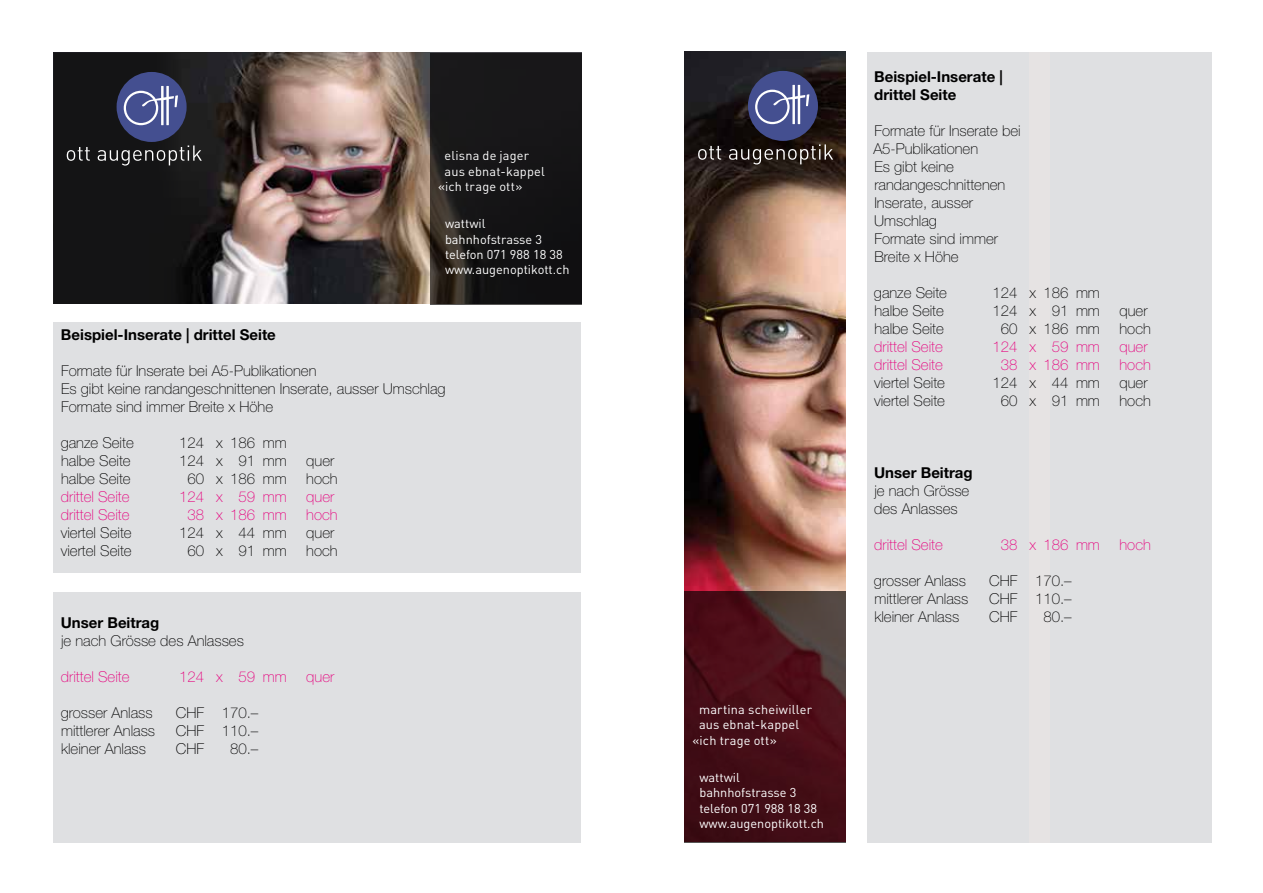
<style>
.page{position:relative;width:1263px;height:893px;background:#fff}
.page>*{position:absolute;margin:0;border:0;box-sizing:border-box;transform-origin:0 0}
.t1{font:100 15px/18px "Helvetica Neue LT Std";color:#000}
.t2{font:100 15px "Helvetica Neue LT Std";color:#e6007d}
.t3{font:700 15px/18px "Helvetica Neue LT Std";color:#000}
.t4{font:12.75px/15.3px "DIN Pro";color:#fff}
</style>
<div class="page">
<div style="left:1029px;top:52px;width:21px;height:791px;background:#e6e3e3"></div>
<div style="left:867px;top:52px;width:162px;height:791px;background:#dfe0e2"></div>
<div style="left:1050px;top:52px;width:161px;height:791px;background:#dfe0e2"></div>
<img style="left:684px;top:52px;width:162px;height:539px">
<svg style="left:684px;top:591px;width:162px;height:252px;fill:#470d17"></svg>
<svg style="left:698px;top:146px;width:23px;height:14px"></svg>
<svg style="left:729px;top:144px;width:104px;height:20px"></svg>
<div style="left:748px;top:71px;width:70px;height:70px;background:#444f90;border-radius:50%"></div>
<svg style="left:755px;top:85px;width:54px;height:39px"></svg>
<div style="left:54px;top:592px;width:527px;height:251px;background:#dfe0e2"></div>
<div style="left:54px;top:322px;width:527px;height:251px;background:#dfe0e2"></div>
<img style="left:199px;top:53px;width:231px;height:251px">
<div style="left:54px;top:53px;width:145px;height:251px;background:#141415"></div>
<svg style="left:430px;top:53px;width:151px;height:252px;fill:#171618"></svg>
<svg style="left:67px;top:147px;width:23px;height:14px"></svg>
<svg style="left:98px;top:145px;width:104px;height:21px"></svg>
<div style="left:117px;top:72px;width:70px;height:70px;background:#444f90;border-radius:50%"></div>
<svg style="left:124px;top:86px;width:54px;height:39px"></svg>
<p class="t4" style="left:445px;top:148px;width:86px">elisna de jager</p>
<p class="t4" style="left:445px;top:163px;width:102px">aus ebnat-kappel</p>
<p class="t4" style="left:438px;top:178px;width:86px">«ich trage ott»</p>
<p class="t4" style="left:445px;top:216px;width:126px">wattwil bahnhofstrasse 3 telefon 071 988 18 38 www.augenoptikott.ch</p>
<p class="t3" style="left:61px;top:325px;width:216px">Beispiel-Inserate | drittel Seite</p>
<p class="t1" style="left:61px;top:362px;width:386px">Formate für Inserate bei A5-Publikationen<br>Es gibt keine randangeschnittenen Inserate, ausser Umschlag<br>Formate sind immer Breite x Höhe</p>
<p class="t1" style="left:61px;top:434px;width:75px">ganze Seite</p>
<p class="t1" style="left:179px;top:434px;width:109px">124 x 186 mm</p>
<p class="t1" style="left:61px;top:452px;width:71px">halbe Seite</p>
<p class="t1" style="left:179px;top:452px;width:109px">124 x 91 mm</p>
<p class="t1" style="left:306px;top:452px;width:30px">quer</p>
<p class="t1" style="left:61px;top:470px;width:71px">halbe Seite</p>
<p class="t1" style="left:188px;top:470px;width:101px">60 x 186 mm</p>
<p class="t1" style="left:306px;top:470px;width:33px">hoch</p>
<p class="t2" style="left:61px;top:488px;width:70px">drittel Seite</p>
<p class="t2" style="left:179px;top:488px;width:109px">124 x 59 mm</p>
<p class="t2" style="left:306px;top:488px;width:30px">quer</p>
<p class="t2" style="left:61px;top:506px;width:70px">drittel Seite</p>
<p class="t2" style="left:188px;top:506px;width:101px">38 x 186 mm</p>
<p class="t2" style="left:306px;top:506px;width:33px">hoch</p>
<p class="t1" style="left:61px;top:524px;width:72px">viertel Seite</p>
<p class="t1" style="left:179px;top:524px;width:109px">124 x 44 mm</p>
<p class="t1" style="left:306px;top:524px;width:30px">quer</p>
<p class="t1" style="left:61px;top:542px;width:72px">viertel Seite</p>
<p class="t1" style="left:188px;top:542px;width:101px">60 x 91 mm</p>
<p class="t1" style="left:306px;top:542px;width:33px">hoch</p>
<p class="t3" style="left:61px;top:613px;width:100px">Unser Beitrag</p>
<p class="t1" style="left:61px;top:632px;width:184px">je nach Grösse des Anlasses</p>
<p class="t2" style="left:61px;top:668px;width:70px">drittel Seite</p>
<p class="t2" style="left:179px;top:668px;width:109px">124 x 59 mm</p>
<p class="t2" style="left:306px;top:668px;width:30px">quer</p>
<p class="t1" style="left:61px;top:704px;width:93px">grosser Anlass</p>
<p class="t1" style="left:176px;top:704px;width:84px">CHF 170.–</p>
<p class="t1" style="left:61px;top:722px;width:95px">mittlerer Anlass</p>
<p class="t1" style="left:176px;top:722px;width:84px">CHF 110.–</p>
<p class="t1" style="left:61px;top:740px;width:86px">kleiner Anlass</p>
<p class="t1" style="left:176px;top:740px;width:30px">CHF</p>
<p class="t1" style="left:230px;top:740px;width:30px">80.–</p>
<p class="t4" style="left:699px;top:701px;width:114px">martina scheiwiller</p>
<p class="t4" style="left:699px;top:716px;width:102px">aus ebnat-kappel</p>
<p class="t4" style="left:692px;top:732px;width:86px">«ich trage ott»</p>
<p class="t4" style="left:699px;top:769px;width:126px">wattwil bahnhofstrasse 3 telefon 071 988 18 38 www.augenoptikott.ch</p>
<p class="t3" style="left:874px;top:67px;width:130px">Beispiel-Inserate | drittel Seite</p>
<p class="t1" style="left:873px;top:121px;width:149px">Formate für Inserate bei<br>A5-Publikationen<br>Es gibt keine randangeschnittenen<br>Inserate, ausser<br>Umschlag<br>Formate sind immer<br>Breite x Höhe</p>
<p class="t1" style="left:874px;top:283px;width:75px">ganze Seite</p>
<p class="t1" style="left:992px;top:283px;width:109px">124 x 186 mm</p>
<p class="t1" style="left:874px;top:301px;width:71px">halbe Seite</p>
<p class="t1" style="left:992px;top:301px;width:109px">124 x 91 mm</p>
<p class="t1" style="left:1119px;top:301px;width:30px">quer</p>
<p class="t1" style="left:874px;top:319px;width:71px">halbe Seite</p>
<p class="t1" style="left:1001px;top:319px;width:101px">60 x 186 mm</p>
<p class="t1" style="left:1119px;top:319px;width:33px">hoch</p>
<p class="t2" style="left:874px;top:338px;width:70px">drittel Seite</p>
<p class="t2" style="left:992px;top:338px;width:109px">124 x 59 mm</p>
<p class="t2" style="left:1119px;top:338px;width:30px">quer</p>
<p class="t2" style="left:874px;top:356px;width:70px">drittel Seite</p>
<p class="t2" style="left:1001px;top:356px;width:101px">38 x 186 mm</p>
<p class="t2" style="left:1119px;top:356px;width:33px">hoch</p>
<p class="t1" style="left:874px;top:373px;width:72px">viertel Seite</p>
<p class="t1" style="left:992px;top:373px;width:109px">124 x 44 mm</p>
<p class="t1" style="left:1119px;top:373px;width:30px">quer</p>
<p class="t1" style="left:874px;top:391px;width:72px">viertel Seite</p>
<p class="t1" style="left:1001px;top:391px;width:101px">60 x 91 mm</p>
<p class="t1" style="left:1119px;top:391px;width:33px">hoch</p>
<p class="t3" style="left:874px;top:463px;width:100px">Unser Beitrag</p>
<p class="t1" style="left:874px;top:481px;width:97px">je nach Grösse des Anlasses</p>
<p class="t2" style="left:874px;top:536px;width:70px">drittel Seite</p>
<p class="t2" style="left:1001px;top:536px;width:101px">38 x 186 mm</p>
<p class="t2" style="left:1119px;top:536px;width:33px">hoch</p>
<p class="t1" style="left:874px;top:571px;width:93px">grosser Anlass</p>
<p class="t1" style="left:989px;top:571px;width:84px">CHF 170.–</p>
<p class="t1" style="left:874px;top:589px;width:95px">mittlerer Anlass</p>
<p class="t1" style="left:989px;top:589px;width:84px">CHF 110.–</p>
<p class="t1" style="left:874px;top:607px;width:86px">kleiner Anlass</p>
<p class="t1" style="left:989px;top:607px;width:30px">CHF</p>
<p class="t1" style="left:1043px;top:607px;width:30px">80.–</p>
</div>
